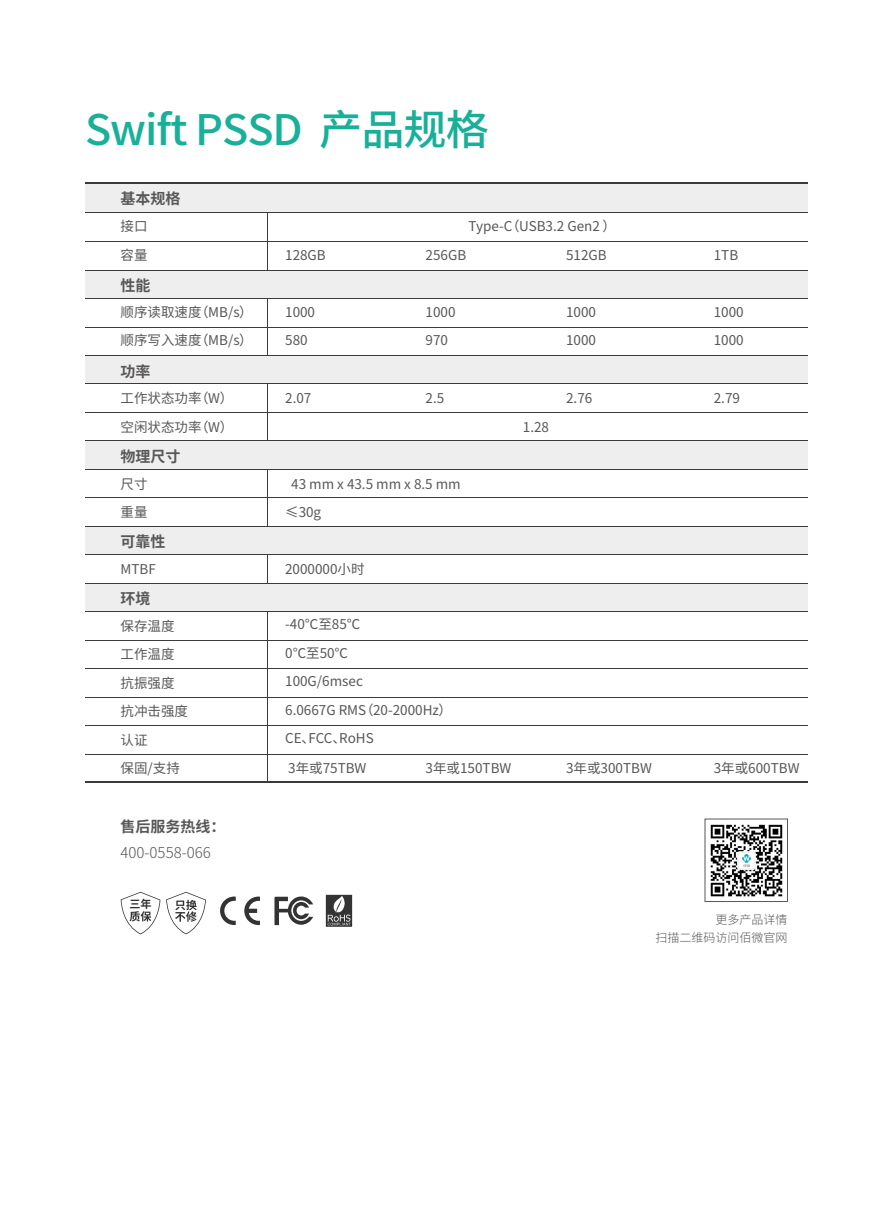
<style>
.page{position:relative;width:893px;height:1212px;background:#fff}
.page>*{position:absolute;margin:0;border:0;box-sizing:border-box;transform-origin:0 0}
.t1{font:500 42px "Source Han Sans CN";letter-spacing:-.025em;color:#18b099}
.t2{font:700 15px "Source Han Sans CN";color:#595757}
.t3{font:300 15px "Source Han Sans CN";color:#595757}
.t4{font:13.5px/28.5px "Source Han Sans CN";color:#595757}
.t5{font:300 12px/18px "Source Han Sans CN";color:#595757;text-align:right}
.t6{font:700 11.1px "Source Han Sans CN";color:#333}
</style>
<div class="page">
<div style="left:85px;top:183px;width:723px;height:29px;background:#eeeeef"></div>
<div style="left:85px;top:270px;width:723px;height:28px;background:#eeeeef"></div>
<hr style="left:85px;top:183px;width:723px;height:1px;background:#3e3a39">
<hr style="left:85px;top:781px;width:723px;height:2px;background:#3e3a39">
<hr style="left:85px;top:212px;width:723px;height:1px;background:#3e3a39">
<hr style="left:85px;top:241px;width:723px;height:1px;background:#3e3a39">
<hr style="left:85px;top:270px;width:723px;height:1px;background:#3e3a39">
<div style="left:85px;top:355px;width:723px;height:29px;background:#eeeeef"></div>
<hr style="left:85px;top:298px;width:723px;height:1px;background:#3e3a39">
<div style="left:85px;top:441px;width:723px;height:28px;background:#eeeeef"></div>
<div style="left:85px;top:526px;width:723px;height:28px;background:#eeeeef"></div>
<div style="left:85px;top:583px;width:723px;height:28px;background:#eeeeef"></div>
<hr style="left:85px;top:327px;width:723px;height:1px;background:#3e3a39">
<hr style="left:85px;top:355px;width:723px;height:1px;background:#3e3a39">
<hr style="left:85px;top:384px;width:723px;height:1px;background:#3e3a39">
<hr style="left:85px;top:412px;width:723px;height:1px;background:#3e3a39">
<hr style="left:85px;top:441px;width:723px;height:1px;background:#3e3a39">
<hr style="left:85px;top:469px;width:723px;height:1px;background:#3e3a39">
<hr style="left:85px;top:498px;width:723px;height:1px;background:#3e3a39">
<hr style="left:85px;top:526px;width:723px;height:1px;background:#3e3a39">
<hr style="left:85px;top:554px;width:723px;height:1px;background:#3e3a39">
<hr style="left:85px;top:583px;width:723px;height:1px;background:#3e3a39">
<hr style="left:85px;top:611px;width:723px;height:1px;background:#3e3a39">
<hr style="left:85px;top:640px;width:723px;height:1px;background:#3e3a39">
<hr style="left:85px;top:668px;width:723px;height:1px;background:#3e3a39">
<hr style="left:85px;top:697px;width:723px;height:1px;background:#3e3a39">
<hr style="left:85px;top:725px;width:723px;height:1px;background:#3e3a39">
<hr style="left:85px;top:754px;width:723px;height:1px;background:#3e3a39">
<hr style="left:267px;top:212px;width:1px;height:58px;background:#3e3a39">
<hr style="left:267px;top:384px;width:1px;height:57px;background:#3e3a39">
<hr style="left:267px;top:469px;width:1px;height:58px;background:#3e3a39">
<svg style="left:267px;top:555px;width:1px;height:28px"></svg>
<hr style="left:267px;top:612px;width:1px;height:170px;background:#3e3a39">
<hr style="left:267px;top:298px;width:1px;height:58px;background:#3e3a39">
<img style="left:710px;top:824px;width:73px;height:73px">
<div style="left:705px;top:819px;width:83px;height:83px;border:1px solid #595757"></div>
<svg style="left:121px;top:892px;width:39px;height:42px"></svg>
<svg style="left:166px;top:892px;width:40px;height:42px"></svg>
<svg style="left:326px;top:895px;width:26px;height:32px"></svg>
<svg style="left:274px;top:896px;width:39px;height:29px"></svg>
<svg style="left:220px;top:896px;width:16px;height:29px"></svg>
<svg style="left:244px;top:896px;width:16px;height:29px"></svg>
<h1 class="t1" style="left:85px;top:106px;width:406px">Swift PSSD 产品规格</h1>
<p class="t2" style="left:121px;top:190px;width:61px">基本规格</p>
<p class="t4" style="left:121px;top:212px;width:28px">接口</p>
<p class="t4" style="left:468px;top:212px;width:149px">Type-C（USB3.2 Gen2 ）</p>
<p class="t4" style="left:121px;top:241px;width:28px">容量</p>
<p class="t2" style="left:121px;top:277px;width:31px">性能</p>
<p class="t4" style="left:285px;top:241px;width:42px">128GB</p>
<p class="t4" style="left:426px;top:241px;width:42px">256GB</p>
<p class="t4" style="left:566px;top:241px;width:42px">512GB</p>
<p class="t4" style="left:714px;top:241px;width:26px">1TB</p>
<p class="t4" style="left:121px;top:298px;width:134px">顺序读取速度（MB/s）顺序写入速度（MB/s）</p>
<p class="t4" style="left:285px;top:298px;width:31px">1000<br>580</p>
<p class="t4" style="left:426px;top:298px;width:31px">1000<br>970</p>
<p class="t4" style="left:566px;top:298px;width:31px">1000<br>1000</p>
<p class="t4" style="left:714px;top:298px;width:31px">1000<br>1000</p>
<p class="t2" style="left:121px;top:363px;width:31px">功率</p>
<p class="t4" style="left:121px;top:385px;width:114px">工作状态功率（W）空闲状态功率（W）</p>
<p class="t2" style="left:121px;top:448px;width:61px">物理尺寸</p>
<p class="t4" style="left:121px;top:470px;width:28px">尺寸重量</p>
<p class="t2" style="left:121px;top:533px;width:46px">可靠性</p>
<p class="t4" style="left:121px;top:555px;width:37px">MTBF</p>
<p class="t2" style="left:121px;top:590px;width:31px">环境</p>
<p class="t4" style="left:285px;top:385px;width:28px">2.07</p>
<p class="t4" style="left:426px;top:385px;width:20px">2.5</p>
<p class="t4" style="left:285px;top:470px;width:177px;text-indent:6px">43 mm x 43.5 mm x 8.5 mm ≤30g</p>
<p class="t4" style="left:285px;top:555px;width:81px">2000000小时</p>
<p class="t4" style="left:523px;top:413px;width:28px">1.28</p>
<p class="t4" style="left:566px;top:385px;width:28px">2.76</p>
<p class="t4" style="left:714px;top:385px;width:28px">2.79</p>
<p class="t4" style="left:121px;top:612px;width:69px">保存温度工作温度抗振强度抗冲击强度认证<br>保固/支持</p>
<p class="t2" style="left:121px;top:818px;width:106px">售后服务热线：</p>
<p class="t3" style="left:121px;top:844px;width:92px">400-0558-066</p>
<p class="t6" style="left:129px;top:898px;width:24px">三年</p>
<p class="t4" style="left:285px;top:610px;width:168px">-40℃至85℃<br>0℃至50℃<br>100G/6msec<br>6.0667G RMS（20-2000Hz）<br>CE、FCC、RoHS</p>
<p class="t4" style="left:288px;top:754px;width:80px">3年或75TBW</p>
<p class="t4" style="left:426px;top:754px;width:87px">3年或150TBW</p>
<p class="t4" style="left:566px;top:754px;width:87px">3年或300TBW</p>
<p class="t4" style="left:714px;top:754px;width:87px">3年或600TBW</p>
<p class="t5" style="left:655px;top:910px;width:133px">更多产品详情<br>扫描二维码访问佰微官网</p>
</div>
